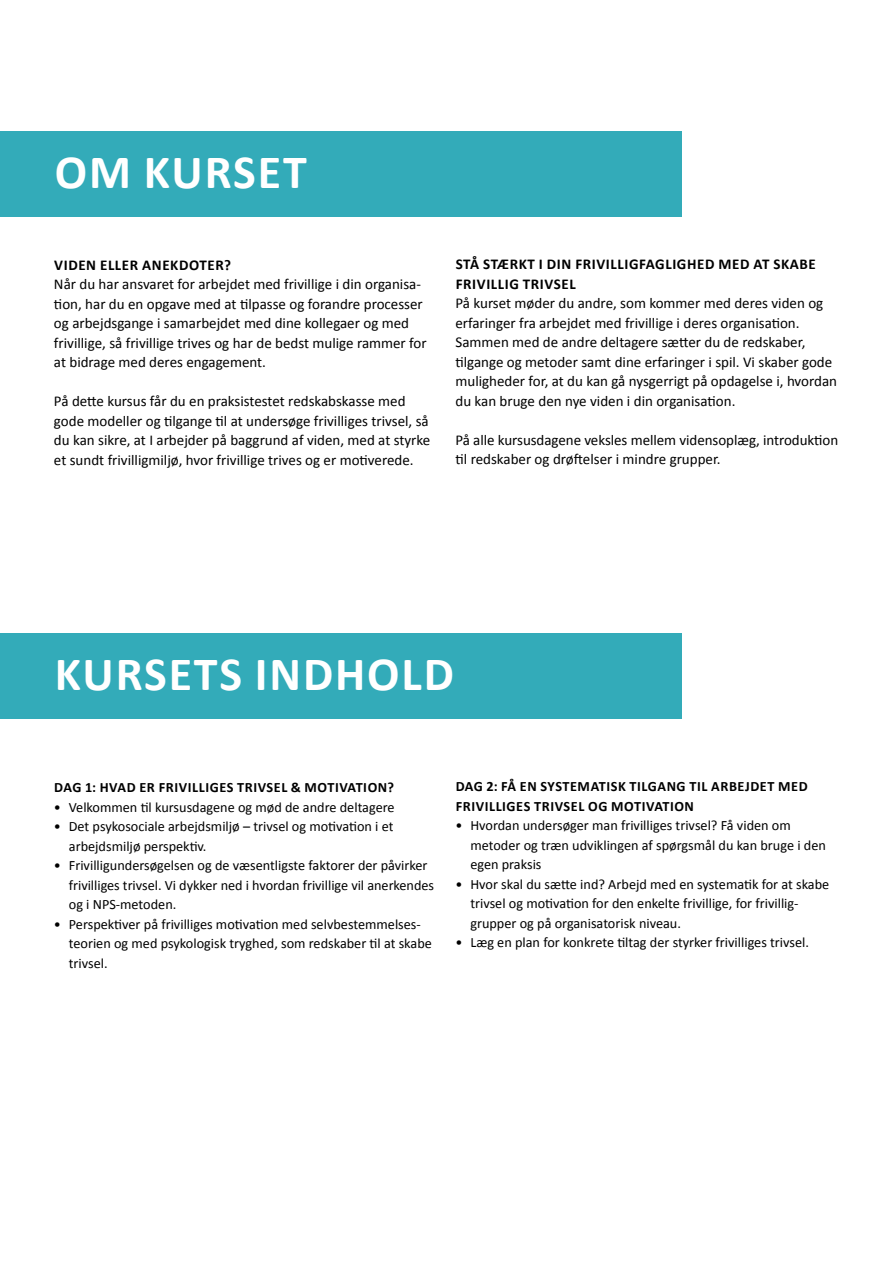
<style>
.page{position:relative;width:893px;height:1263px;background:#fff}
.page>*{position:absolute;margin:0;border:0;box-sizing:border-box;transform-origin:0 0}
.t1{font:700 48px "Calibri";letter-spacing:.04em;color:#fff}
.t2{font:15px/19.5px "Calibri";color:#000}
.t3{font:700 15px/19.5px "Calibri";letter-spacing:.04em;color:#000}
.t4{font:14.25px/19.5px "Calibri";color:#000}
.t5{font:700 14.25px/19.5px "Calibri";letter-spacing:.04em;color:#000}
</style>
<div class="page">
<div style="left:0;top:131px;width:682px;height:85px;background:#33abb9"></div>
<div style="left:0;top:633px;width:682px;height:85px;background:#33abb9"></div>
<h1 class="t1" style="left:55px;top:138px;width:253px">OM KURSET</h1>
<p class="t3" style="left:54px;top:254px;width:178px">VIDEN ELLER ANEKDOTER?</p>
<p class="t2" style="left:54px;top:274px;width:374px">Når du har ansvaret for arbejdet med frivillige i din organisa&shy;tion, har du en opgave med at tilpasse og forandre processer og arbejdsgange i samarbejdet med dine kollegaer og med frivillige, så frivillige trives og har de bedst mulige rammer for at bidrage med deres engagement.</p>
<p class="t2" style="left:54px;top:391px;width:378px">På dette kursus får du en praksistestet redskabskasse med gode modeller og tilgange til at undersøge frivilliges trivsel, så du kan sikre, at I arbejder på baggrund af viden, med at styrke et sundt frivilligmiljø, hvor frivillige trives og er motiverede.</p>
<p class="t3" style="left:456px;top:254px;width:362px">STÅ STÆRKT I DIN FRIVILLIGFAGLIGHED MED AT SKABE<br>FRIVILLIG TRIVSEL</p>
<p class="t2" style="left:455px;top:293px;width:383px">På kurset møder du andre, som kommer med deres viden og erfaringer fra arbejdet med frivillige i deres organisation.<br>Sammen med de andre deltagere sætter du de redskaber, tilgange og metoder samt dine erfaringer i spil. Vi skaber gode muligheder for, at du kan gå nysgerrigt på opdagelse i, hvordan du kan bruge den nye viden i din organisation.</p>
<p class="t2" style="left:455px;top:430px;width:384px">På alle kursusdagene veksles mellem vidensoplæg, introduktion til redskaber og drøftelser i mindre grupper.</p>
<h1 class="t1" style="left:55px;top:640px;width:401px">KURSETS INDHOLD</h1>
<p class="t5" style="left:54px;top:777px;width:341px">DAG 1: HVAD ER FRIVILLIGES TRIVSEL &amp; MOTIVATION?</p>
<p class="t4" style="left:54px;top:797px;width:342px">• Velkommen til kursusdagene og mød de andre deltagere</p>
<p class="t4" style="left:69px;top:816px;width:326px;text-indent:-15px">• Det psykosociale arbejdsmiljø – trivsel og motivation i et arbejdsmiljø perspektiv.</p>
<p class="t4" style="left:69px;top:855px;width:367px;text-indent:-15px">• Frivilligundersøgelsen og de væsentligste faktorer der påvirker frivilliges trivsel. Vi dykker ned i hvordan frivillige vil anerkendes og i NPS-metoden.</p>
<p class="t4" style="left:69px;top:914px;width:365px;text-indent:-15px">• Perspektiver på frivilliges motivation med selvbestemmelses&shy;teorien og med psykologisk tryghed, som redskaber til at skabe trivsel.</p>
<p class="t5" style="left:456px;top:776px;width:353px">DAG 2: FÅ EN SYSTEMATISK TILGANG TIL ARBEJDET MED<br>FRIVILLIGES TRIVSEL OG MOTIVATION</p>
<p class="t4" style="left:470px;top:815px;width:357px;text-indent:-15px">• Hvordan undersøger man frivilliges trivsel? Få viden om metoder og træn udviklingen af spørgsmål du kan bruge i den egen praksis</p>
<p class="t4" style="left:470px;top:874px;width:360px;text-indent:-15px">• Hvor skal du sætte ind? Arbejd med en systematik for at skabe trivsel og motivation for den enkelte frivillige, for frivillig&shy;grupper og på organisatorisk niveau.</p>
<p class="t4" style="left:455px;top:932px;width:355px">• Læg en plan for konkrete tiltag der styrker frivilliges trivsel.</p>
</div>
